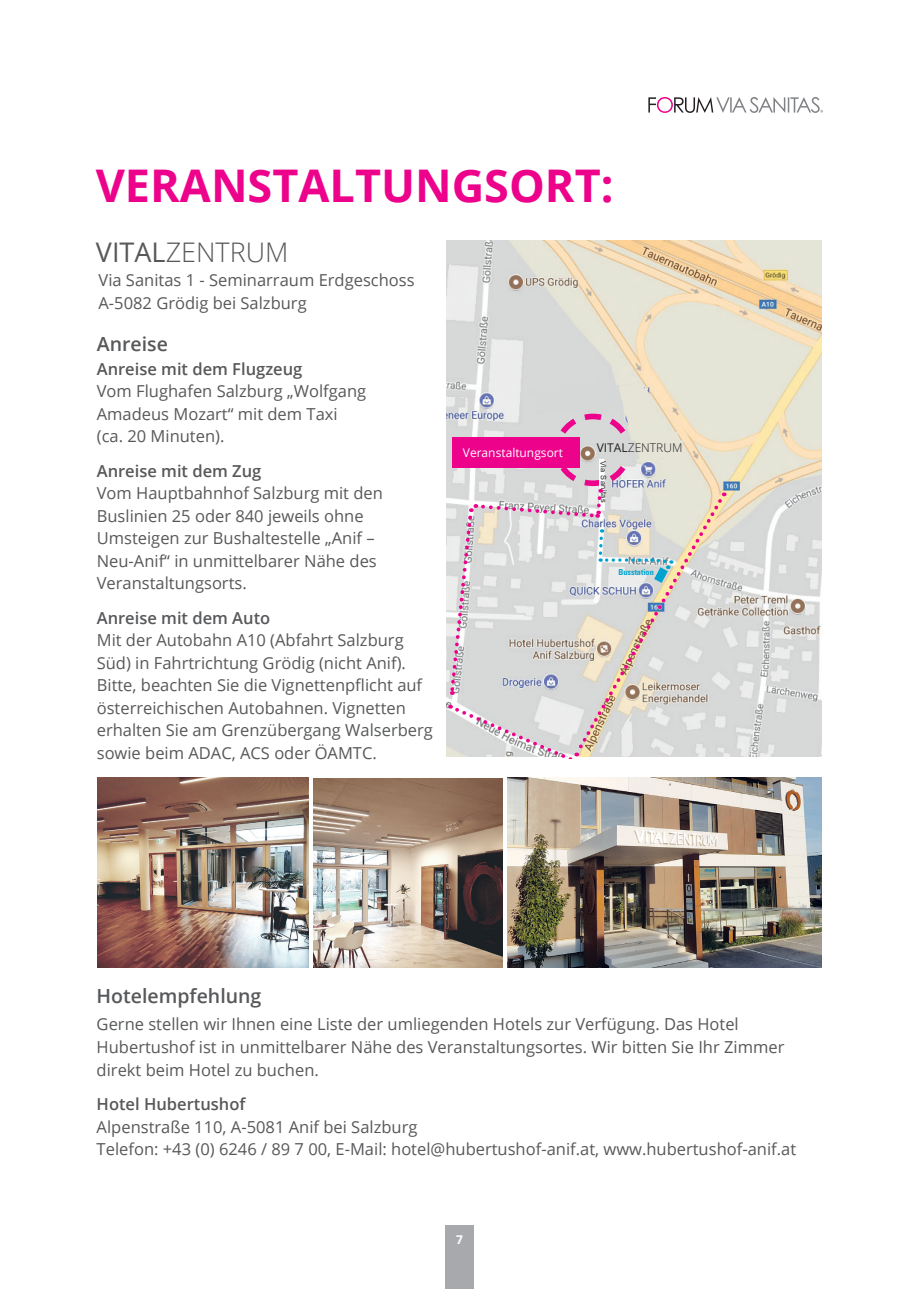
<style>
.page{position:relative;width:919px;height:1289px;background:#fff}
.page>*{position:absolute;margin:0;border:0;box-sizing:border-box;transform-origin:0 0}
.t1{font:700 45px "Open Sans";color:#ed028c}
.t2{font:300 27px "Open Sans";color:#57585a}
.Verzeichnis_2{font:600 19.5px "Open Sans";color:#57585a}
.Verzeichnis_2-2{font:16.5px/22.5px "Open Sans";color:#57585a}
.Verzeichnis_2-3{font:600 16.5px "Open Sans";color:#57585a}
.t3{font:12px "Open Sans";color:#fff}
.t4{font:300 12px "Open Sans";color:#231f20}
.t5{font:700 12px "Open Sans";color:#fff}
.t6{font:700 condensed 8.25px "Univers";color:#00a3ce}
.t7{font:7.5px "Arial";color:#231f20}
.s1{font-weight:400}
</style>
<div class="page">
<div style="left:445px;top:1225px;width:28px;height:63px;background:#a8a9ad"></div>
<svg style="left:648px;top:97px;width:175px;height:16px"></svg>
<img style="left:507px;top:777px;width:314px;height:190px">
<img style="left:313px;top:778px;width:190px;height:189px">
<img style="left:97px;top:777px;width:211px;height:190px">
<img style="left:446px;top:241px;width:375px;height:515px">
<svg style="left:448px;top:383px;width:277px;height:376px;background:#dbcdd1"></svg>
<p class="t1" style="left:96px;top:154px;width:519px">VERANSTALTUNGSORT:</p>
<p class="t2" style="left:96px;top:233px;width:194px"><span class="s1">VITAL</span>ZENTRUM</p>
<p class="Verzeichnis_2-2" style="left:98px;top:269px;width:317px">Via Sanitas 1 - Seminarraum Erdgeschoss</p>
<p class="Verzeichnis_2-2" style="left:98px;top:291px;width:210px">A-5082 Grödig bei Salzburg</p>
<p class="Verzeichnis_2" style="left:97px;top:330px;width:73px">Anreise</p>
<p class="Verzeichnis_2-3" style="left:97px;top:357px;width:207px">Anreise mit dem Flugzeug</p>
<p class="Verzeichnis_2-2" style="left:97px;top:379px;width:271px">Vom Flughafen Salzburg „Wolfgang</p>
<p class="Verzeichnis_2-2" style="left:97px;top:402px;width:242px">Amadeus Mozart“ mit dem Taxi</p>
<p class="Verzeichnis_2-2" style="left:97px;top:424px;width:129px">(ca. 20 Minuten).</p>
<p class="Verzeichnis_2-3" style="left:97px;top:459px;width:166px">Anreise mit dem Zug</p>
<p class="Verzeichnis_2-2" style="left:97px;top:481px;width:287px">Vom Hauptbahnhof Salzburg mit den Buslinien 25 oder 840 jeweils ohne Umsteigen zur Bushaltestelle „Anif – Neu-Anif“ in unmittelbarer Nähe des Veranstaltungsorts.</p>
<p class="Verzeichnis_2-3" style="left:97px;top:606px;width:175px">Anreise mit dem Auto</p>
<p class="Verzeichnis_2-2" style="left:97px;top:628px;width:337px">Mit der Autobahn A10 (Abfahrt Salzburg Süd) in Fahrtrichtung Grödig (nicht Anif).<br>Bitte, beachten Sie die Vignettenpflicht auf österreichischen Autobahnen. Vignetten erhalten Sie am Grenzübergang Walserberg sowie beim ADAC, ACS oder ÖAMTC.</p>
<p class="t3" style="left:463px;top:444px;width:102px">Veranstaltungsort</p>
<p class="t4" style="left:596px;top:440px;width:87px"><span class="s1">VITAL</span>ZENTRUM</p>
<p class="t7" style="left:608px;top:461px;width:43px;rotate:89deg">Via Sanitas</p>
<p class="t6" style="left:618px;top:567px;width:37px">Busstation</p>
<p class="Verzeichnis_2" style="left:97px;top:983px;width:166px">Hotelempfehlung</p>
<p class="Verzeichnis_2-2" style="left:97px;top:1012px;width:689px">Gerne stellen wir Ihnen eine Liste der umliegenden Hotels zur Verfügung. Das Hotel<br>Hubertushof ist in unmittelbarer Nähe des Veranstaltungsortes. Wir bitten Sie Ihr Zimmer direkt beim Hotel zu buchen.</p>
<p class="Verzeichnis_2-3" style="left:97px;top:1092px;width:150px">Hotel Hubertushof</p>
<p class="Verzeichnis_2-2" style="left:97px;top:1114px;width:322px">Alpenstraße 110, A-5081 Anif bei Salzburg</p>
<p class="Verzeichnis_2-2" style="left:97px;top:1137px;width:701px">Telefon: +43 (0) 6246 / 89 7 00, E-Mail: hotel@hubertushof-anif.at, www.hubertushof-anif.at</p>
<p class="t5" style="left:456px;top:1231px;width:8px">7</p>
</div>
